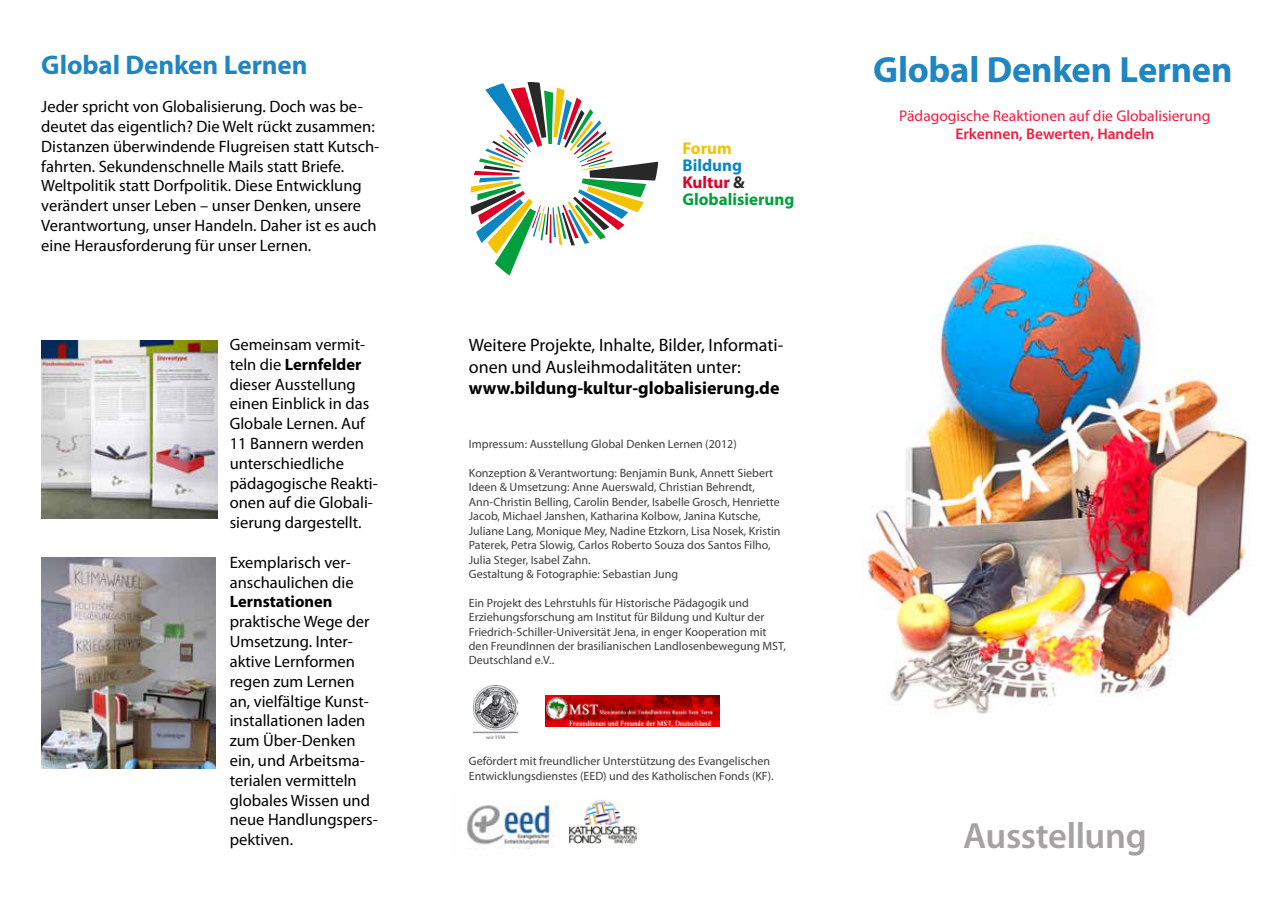
<style>
.page{position:relative;width:1272px;height:902px;background:#fff}
.page>*{position:absolute;margin:0;border:0;box-sizing:border-box;transform-origin:0 0}
.t1{font:700 36.6px "Myriad Pro";letter-spacing:-.005em;color:#2085c3}
.t2{font:600 36.6px "Myriad Pro";letter-spacing:-.01em;color:#a4a3a2}
.t3{font:700 27px "Myriad Pro";letter-spacing:-.005em;color:#2085c3}
.t4{font:18px/21.6px "Myriad Pro";color:#000}
.t5{font:700 18px "Myriad Pro";color:#000}
.t6{font:700 17.1px/17.1px "Myriad Pro";color:#02a03c}
.t7{font:700 17.1px "Myriad Pro";color:#f3c300}
.t8{font:16.5px/19.8px "Myriad Pro";color:#000}
.t9{font:700 16.5px "Myriad Pro";color:#000}
.t10{font:15.45px "Myriad Pro";color:#f71b3e}
.t11{font:600 15.45px "Myriad Pro";color:#f71b3e}
.t12{font:12px/14.4px "Myriad Pro";color:#3e3d40}
.s1{font-weight:700}
.s2{color:#0c85c3}
.s3{color:#de0025}
.s4{color:#282829}
</style>
<div class="page">
<img style="left:41px;top:558px;width:174px;height:210px">
<img style="left:865px;top:242px;width:383px;height:472px">
<img style="left:467px;top:805px;width:87px;height:44px">
<img style="left:569px;top:800px;width:67px;height:43px">
<img style="left:545px;top:695px;width:174px;height:31px">
<svg style="left:470px;top:82px;width:188px;height:193px"></svg>
<img style="left:41px;top:340px;width:176px;height:179px">
<img style="left:473px;top:685px;width:44px;height:53px">
<h2 class="t3" style="left:41px;top:48px;width:268px">Global Denken Lernen</h2>
<p class="t8" style="left:41px;top:96px;width:339px">Jeder spricht von Globalisierung. Doch was be&shy;deutet das eigentlich? Die Welt rückt zusammen:<br>Distanzen überwindende Flugreisen statt Kutsch&shy;fahrten. Sekundenschnelle Mails statt Briefe.<br>Weltpolitik statt Dorfpolitik. Diese Entwicklung verändert unser Leben – unser Denken, unsere Verantwortung, unser Handeln. Daher ist es auch eine Herausforderung für unser Lernen.</p>
<h3 class="t8" style="left:230px;top:334px;width:150px">Gemeinsam vermit&shy;teln die <span class="s1">Lernfelder </span>dieser Ausstellung einen Einblick in das<br>Globale Lernen. Auf<br>11 Bannern werden unterschiedliche pädagogische Reakti&shy;onen auf die Globali&shy;sierung dargestellt.</h3>
<h3 class="t8" style="left:230px;top:552px;width:125px">Exemplarisch ver&shy;anschaulichen die</h3>
<h3 class="t9" style="left:230px;top:591px;width:104px">Lernstationen</h3>
<h3 class="t8" style="left:230px;top:611px;width:150px">praktische Wege der<br>Umsetzung. Inter&shy;aktive Lernformen regen zum Lernen an, vielfältige Kunst&shy;installationen laden zum Über-Denken ein, und Arbeitsma&shy;terialen vermitteln globales Wissen und neue Handlungspers&shy;pektiven.</h3>
<h3 class="t7" style="left:682px;top:137px;width:51px">Forum</h3>
<h3 class="t6" style="left:682px;top:156px;width:114px"><span class="s2">Bildung<br></span><span class="s3">Kultur</span> <span class="s4">&amp;<br></span>Globalisierung</h3>
<h3 class="t4" style="left:469px;top:334px;width:316px">Weitere Projekte, Inhalte, Bilder, Informati&shy;onen und Ausleihmodalitäten unter:</h3>
<h3 class="t5" style="left:469px;top:376px;width:312px">www.bildung-kultur-globalisierung.de</h3>
<p class="t12" style="left:469px;top:437px;width:269px">Impressum: Ausstellung Global Denken Lernen (2012)</p>
<p class="t12" style="left:469px;top:465px;width:313px">Konzeption &amp; Verantwortung: Benjamin Bunk, Annett Siebert Ideen &amp; Umsetzung: Anne Auerswald, Christian Behrendt, Ann-Christin Belling, Carolin Bender, Isabelle Grosch, Henriette Jacob, Michael Janshen, Katharina Kolbow, Janina Kutsche, Juliane Lang, Monique Mey, Nadine Etzkorn, Lisa Nosek, Kristin Paterek, Petra Slowig, Carlos Roberto Souza dos Santos Filho, Julia Steger, Isabel Zahn.<br>Gestaltung &amp; Fotographie: Sebastian Jung</p>
<p class="t12" style="left:469px;top:595px;width:318px">Ein Projekt des Lehrstuhls für Historische Pädagogik und Erziehungsforschung am Institut für Bildung und Kultur der Friedrich-Schiller-Universität Jena, in enger Kooperation mit den FreundInnen der brasilianischen Landlosenbewegung MST, Deutschland e.V..</p>
<p class="t12" style="left:469px;top:753px;width:306px">Gefördert mit freundlicher Unterstützung des Evangelischen<br>Entwicklungsdienstes (EED) und des Katholischen Fonds (KF).</p>
<h1 class="t1" style="left:873px;top:46px;width:361px">Global Denken Lernen</h1>
<p class="t10" style="left:899px;top:106px;width:312px">Pädagogische Reaktionen auf die Globalisierung</p>
<p class="t11" style="left:955px;top:124px;width:200px">Erkennen, Bewerten, Handeln</p>
<h1 class="t2" style="left:963px;top:812px;width:185px">Ausstellung</h1>
</div>
